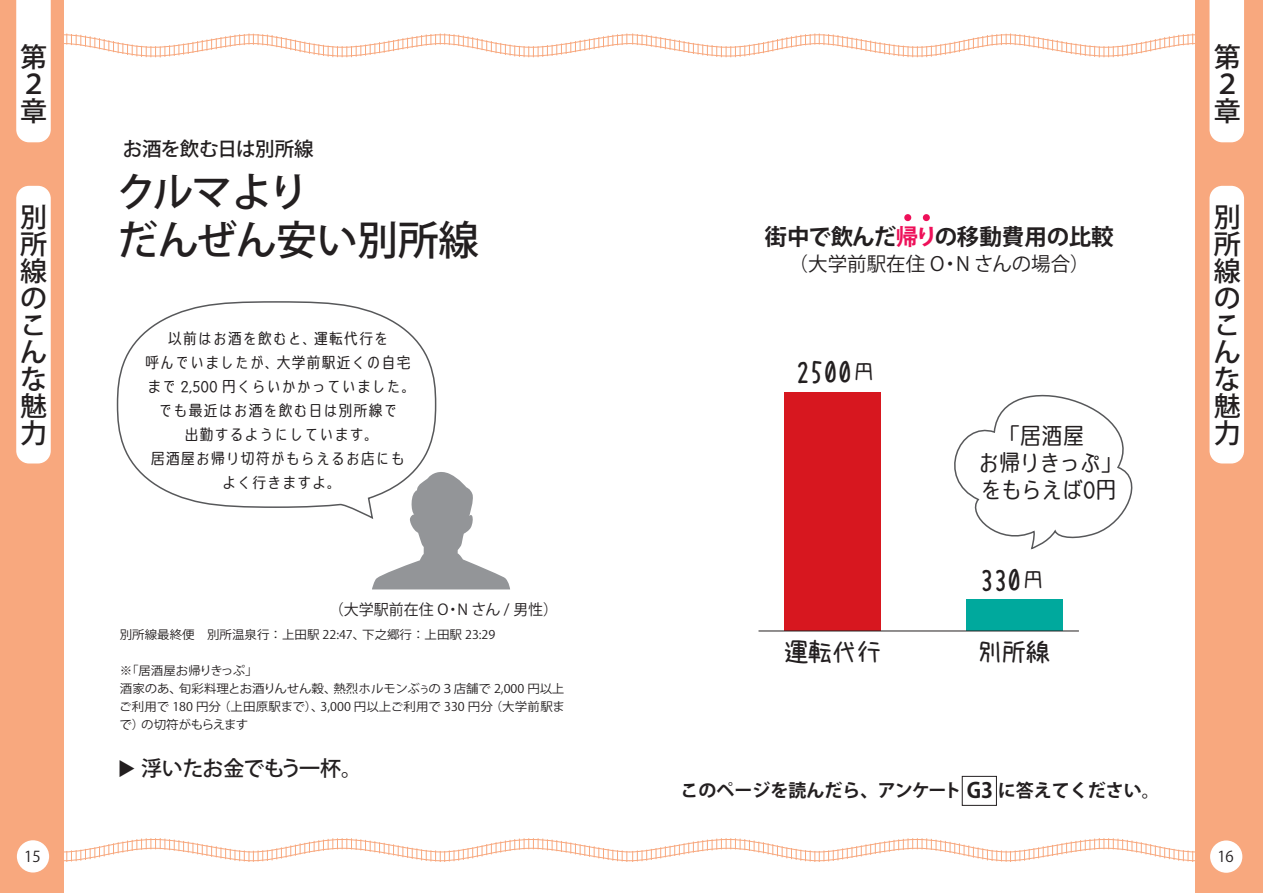
<style>
.page{position:relative;width:1263px;height:893px;background:#fff}
.page>*{position:absolute;margin:0;border:0;box-sizing:border-box;transform-origin:0 0}
.t1{font:500 40.5px/48px "Koz Go Pr 6 N";letter-spacing:-.01em;color:#231f20}
.t2{font:31.5px "uzura font";letter-spacing:-.055em;color:#231f20}
.t3{font:500 27px/27px "Koz Go Pr 6 N";color:#231f20}
.t4{font:25.5px "uzura font";letter-spacing:-.05em;color:#231f20}
.t5{font:22.5px/27px "M Clago";letter-spacing:-.09em;color:#231f20}
.t6{font:700 22.5px "Koz Go Pr 6 N";letter-spacing:-.01em;color:#231f20}
.t7{font:500 21px "Koz Go Pr 6 N";letter-spacing:-.04em;color:#231f20}
.t8{font:19.5px "Koz Go Pr 6 N";color:#231f20}
.t9{font:500 19.5px "Koz Go Pr 6 N";letter-spacing:-.02em;color:#231f20}
.t10{font:700 18px "Koz Go Pr 6 N";color:#231f20}
.t11{font:15px/24px "M Clago";color:#231f20;text-align:center}
.t12{font:15px "Koz Go Pr 6 N";color:#231f20}
.t13{font:12px/18px "Koz Go Pr 6 N";color:#231f20;scale:1.04 1}
.s1{color:#ee1059}
.s2{font-size:21px}
</style>
<div class="page">
<div style="left:1195px;top:0;width:68px;height:893px;background:#f8a87e"></div>
<div style="left:0;top:0;width:64px;height:893px;background:#f8a87e"></div>
<svg style="left:64px;top:34px;width:1131px;height:23px"></svg>
<svg style="left:64px;top:838px;width:1131px;height:24px"></svg>
<div style="left:1209px;top:0;width:35px;height:142px;background:#fff"></div>
<div style="left:16px;top:0;width:35px;height:142px;background:#fff"></div>
<div style="left:1209px;top:186px;width:35px;height:277px;background:#fff;border-radius:13px"></div>
<div style="left:16px;top:186px;width:35px;height:277px;background:#fff;border-radius:13px"></div>
<div style="left:17px;top:840px;width:32px;height:32px;background:#fff;border-radius:50%"></div>
<div style="left:1210px;top:840px;width:32px;height:33px;background:#fff;border-radius:50%"></div>
<svg style="left:372px;top:472px;width:138px;height:117px"></svg>
<div style="left:784px;top:393px;width:97px;height:238px;background:#d7171f"></div>
<div style="left:966px;top:599px;width:97px;height:32px;background:#00a99d"></div>
<hr style="left:758px;top:631px;width:321px;height:1px;background:#231f20">
<div style="left:962px;top:776px;width:35px;height:30px;border:1px solid #231f20"></div>
<svg style="left:116px;top:301px;width:321px;height:217px"></svg>
<div style="left:904px;top:214px;width:7px;height:7px;background:#ee1059;border-radius:50%"></div>
<div style="left:923px;top:214px;width:7px;height:7px;background:#ee1059;border-radius:50%"></div>
<svg style="left:954px;top:394px;width:179px;height:156px"></svg>
<p class="t3" style="left:20px;top:44px;width:28px">第<br>２章</p>
<p class="t3" style="left:1214px;top:44px;width:28px">第<br>２章</p>
<p class="t9" style="left:123px;top:138px;width:192px">お酒を飲む日は別所線</p>
<p class="t1" style="left:116px;top:169px;width:364px">クルマより<br>だんぜん安い別所線</p>
<p class="t3" style="left:20px;top:204px;width:28px">別所線のこんな魅力</p>
<p class="t3" style="left:1214px;top:204px;width:28px">別所線のこんな魅力</p>
<p class="t6" style="left:764px;top:224px;width:351px">街中で飲んだ<span class="s1">帰り</span>の移動費用の比較</p>
<p class="t8" style="left:789px;top:253px;width:302px">（大学前駅在住 O・N さんの場合）</p>
<p class="t11" style="left:145px;top:326px;width:273px">以前はお酒を飲むと、運転代行を<br>呼んでいましたが、大学前駅近くの自宅まで 2,500 円くらいかかっていました。でも最近はお酒を飲む日は別所線で<br>出勤するようにしています。<br>居酒屋お帰り切符がもらえるお店にもよく行きますよ。</p>
<p class="t2" style="left:795px;top:356px;width:80px">2500<span class="s2">円</span></p>
<p class="t5" style="left:977px;top:422px;width:147px;text-indent:20px">「居酒屋<br>お帰りきっぷ」をもらえば0円</p>
<p class="t12" style="left:329px;top:601px;width:231px">（大学駅前在住 O・N さん / 男性）</p>
<p class="t13" style="left:120px;top:626px;width:363px">別所線最終便　別所温泉行：上田駅 22:47、下之郷行：上田駅 23:29</p>
<p class="t13" style="left:119px;top:662px;width:430px">※「居酒屋お帰りきっぷ」<br>酒家のあ、旬彩料理とお酒りんせん穀、熱烈ホルモンぶぅの３店舗で 2,000 円以上ご利用で 180 円分（上田原駅まで）、3,000 円以上ご利用で 330 円分（大学前駅まで）の切符がもらえます</p>
<p class="t7" style="left:141px;top:757px;width:223px">浮いたお金でもう一杯。</p>
<p class="t2" style="left:979px;top:564px;width:66px">330<span class="s2">円</span></p>
<p class="t4" style="left:783px;top:639px;width:100px">運転代行</p>
<p class="t4" style="left:977px;top:639px;width:76px">別所線</p>
<p class="t10" style="left:680px;top:780px;width:481px">このページを読んだら、アンケート <span class="s2">G3</span> に答えてください。</p>
<p class="t12" style="left:24px;top:848px;width:18px">15</p>
<p class="t12" style="left:1217px;top:848px;width:18px">16</p>
</div>
